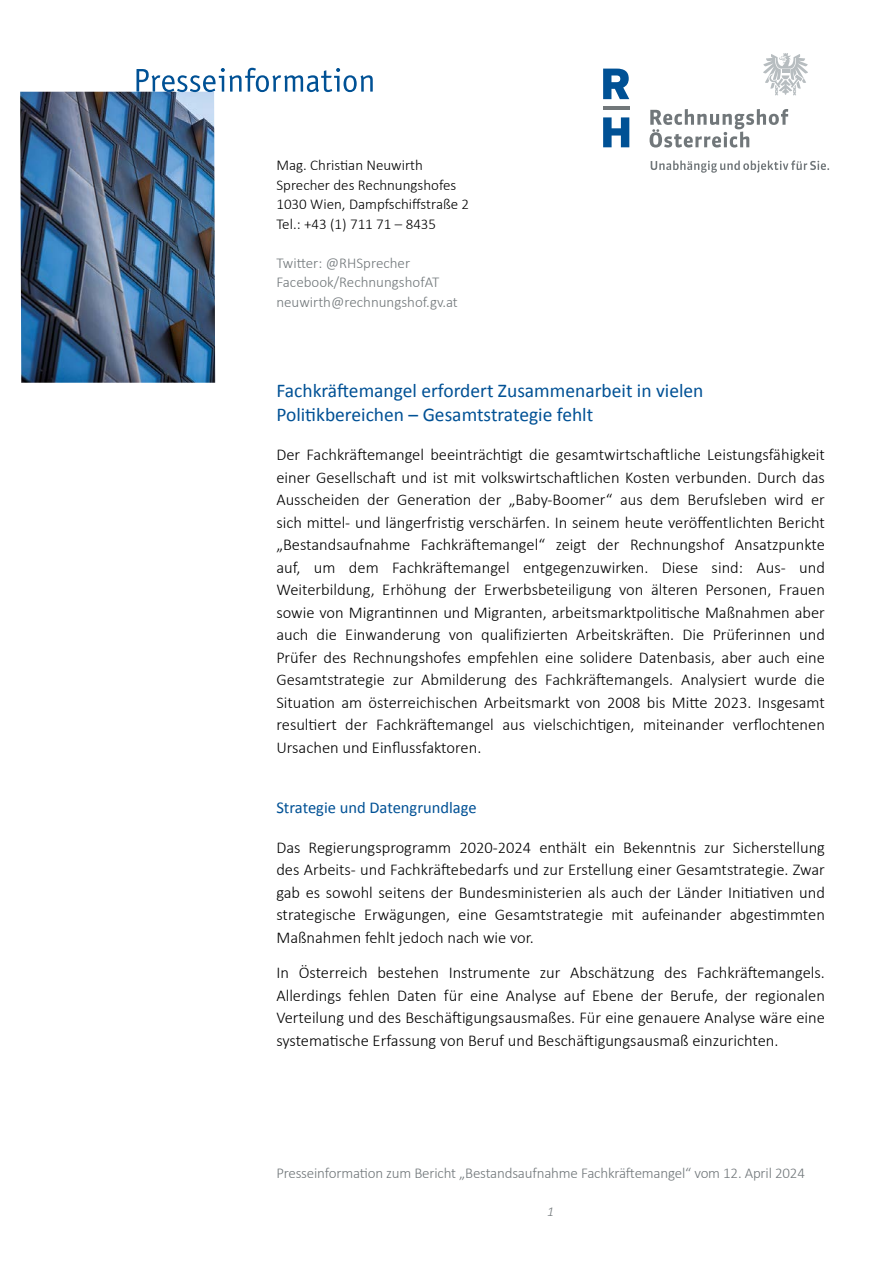
<style>
.page{position:relative;width:893px;height:1263px;background:#fff}
.page>*{position:absolute;margin:0;border:0;box-sizing:border-box;transform-origin:0 0}
.Überschrift_1{font:19.5px/23.2px "Calibri";color:#005195}
.Fließtext{font:300 16.5px/22.5px "Calibri";color:#000;text-align:justify}
.Überschrift_2{font:16.5px "Calibri";color:#005195}
.Kontaktadresse_block_2_grau{font:300 15px "Calibri";letter-spacing:-.01em;color:#71777a}
.Kontaktadresse{font:300 15px "Calibri";color:#000}
.t1{font:italic 300 13.5px "Calibri";color:#71777a}
</style>
<div class="page">
<svg style="left:603px;top:117px;width:26px;height:30px"></svg>
<svg style="left:603px;top:69px;width:26px;height:30px"></svg>
<hr style="left:603px;top:107px;width:26px;height:3px;background:#71777a">
<svg style="left:650px;top:109px;width:138px;height:39px"></svg>
<svg style="left:763px;top:53px;width:45px;height:42px"></svg>
<svg style="left:651px;top:160px;width:178px;height:13px"></svg>
<img style="left:20px;top:92px;width:195px;height:291px">
<svg style="left:136px;top:68px;width:237px;height:24px"></svg>
<p class="Kontaktadresse" style="left:276px;top:156px;width:148px">Mag. Christian Neuwirth</p>
<p class="Kontaktadresse" style="left:276px;top:175px;width:181px">Sprecher des Rechnungshofes</p>
<p class="Kontaktadresse" style="left:276px;top:195px;width:194px">1030 Wien, Dampfschiffstraße 2</p>
<p class="Kontaktadresse" style="left:276px;top:214px;width:161px">Tel.: +43 (1) 711 71 – 8435</p>
<p class="Kontaktadresse_block_2_grau" style="left:276px;top:253px;width:135px">Twitter: @RHSprecher</p>
<p class="Kontaktadresse_block_2_grau" style="left:276px;top:273px;width:164px">Facebook/RechnungshofAT</p>
<p class="Kontaktadresse_block_2_grau" style="left:276px;top:292px;width:183px">neuwirth@rechnungshof.gv.at</p>
<h1 class="Überschrift_1" style="left:276px;top:378px;width:429px">Fachkräftemangel erfordert Zusammenarbeit in vielen<br>Politikbereichen – Gesamtstrategie fehlt</h1>
<p class="Fließtext" style="left:276px;top:443px;width:550px">Der Fachkräftemangel beeinträchtigt die gesamtwirtschaftliche Leistungsfähigkeit einer Gesellschaft und ist mit volkswirtschaftlichen Kosten verbunden. Durch das Ausscheiden der Generation der „Baby-Boomer“ aus dem Berufsleben wird er sich mittel- und längerfristig verschärfen. In seinem heute veröffentlichten Bericht „Bestandsaufnahme Fachkräftemangel“ zeigt der Rechnungshof Ansatzpunkte auf, um dem Fachkräftemangel entgegenzuwirken. Diese sind: Aus- und Weiterbildung, Erhöhung der Erwerbsbeteiligung von älteren Personen, Frauen sowie von Migrantinnen und Migranten, arbeitsmarktpolitische Maßnahmen aber auch die Einwanderung von qualifizierten Arbeitskräften. Die Prüferinnen und Prüfer des Rechnungshofes empfehlen eine solidere Datenbasis, aber auch eine Gesamtstrategie zur Abmilderung des Fachkräftemangels. Analysiert wurde die Situation am österreichischen Arbeitsmarkt von 2008 bis Mitte 2023. Insgesamt resultiert der Fachkräftemangel aus vielschichtigen, miteinander verflochtenen Ursachen und Einflussfaktoren.</p>
<h2 class="Überschrift_2" style="left:276px;top:798px;width:202px">Strategie und Datengrundlage</h2>
<p class="Fließtext" style="left:276px;top:836px;width:550px">Das Regierungsprogramm 2020-2024 enthält ein Bekenntnis zur Sicherstellung des Arbeits- und Fachkräftebedarfs und zur Erstellung einer Gesamtstrategie. Zwar gab es sowohl seitens der Bundesministerien als auch der Länder Initiativen und strategische Erwägungen, eine Gesamtstrategie mit aufeinander abgestimmten Maßnahmen fehlt jedoch nach wie vor.</p>
<p class="Fließtext" style="left:276px;top:961px;width:550px">In Österreich bestehen Instrumente zur Abschätzung des Fachkräftemangels.<br>Allerdings fehlen Daten für eine Analyse auf Ebene der Berufe, der regionalen Verteilung und des Beschäftigungsausmaßes. Für eine genauere Analyse wäre eine systematische Erfassung von Beruf und Beschäftigungsausmaß einzurichten.</p>
<p class="Kontaktadresse_block_2_grau" style="left:276px;top:1164px;width:530px">Presseinformation zum Bericht „Bestandsaufnahme Fachkräftemangel“ vom 12. April 2024</p>
<p class="t1" style="left:547px;top:1203px;width:8px">1</p>
</div>
